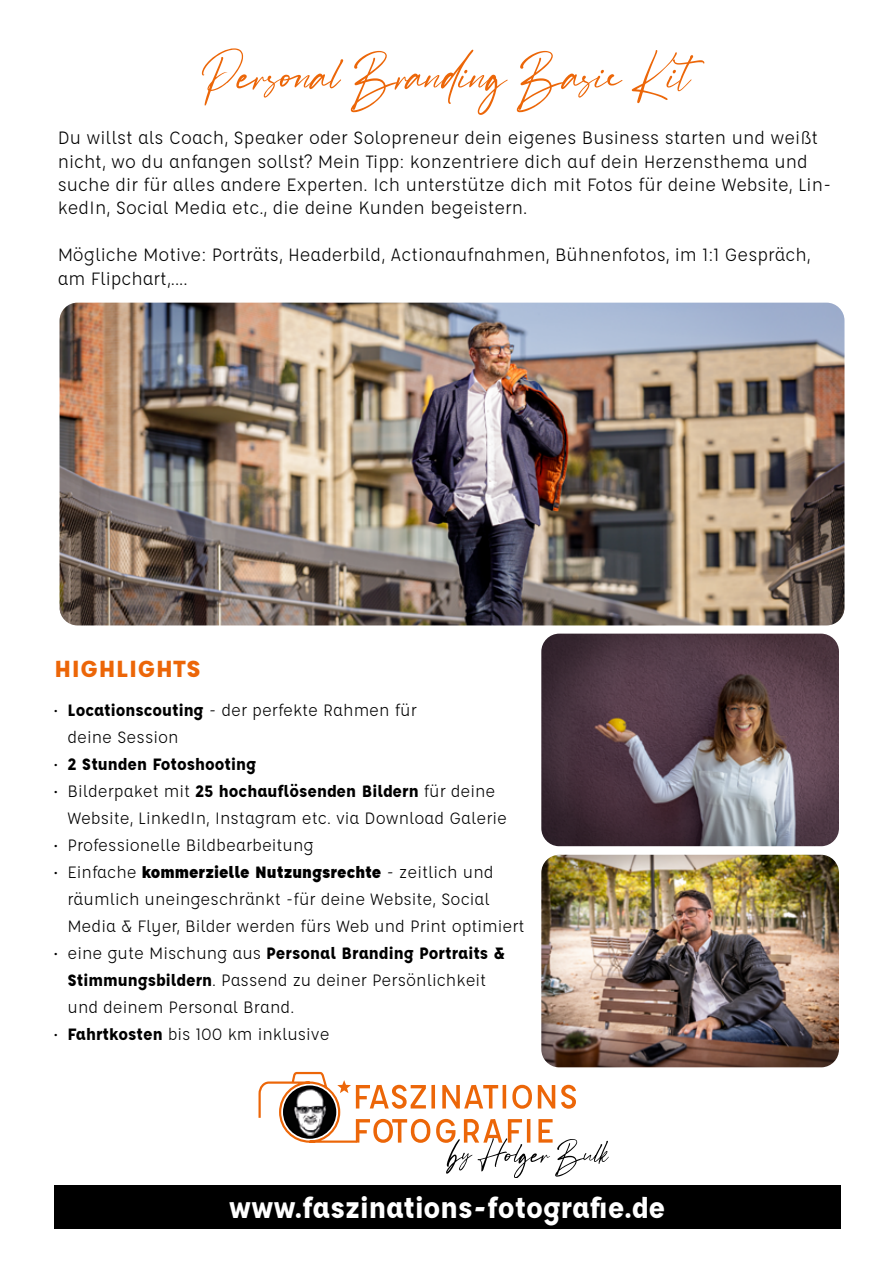
<style>
.page{position:relative;width:893px;height:1263px;background:#fff}
.page>*{position:absolute;margin:0;border:0;box-sizing:border-box;transform-origin:0 0}
.t1{font:54px "Pacific Beach Script Font";color:#ec6608}
.t2{font:700 31.5px "Affogato";color:#fff}
.t3{font:700 25.5px "Affogato";color:#ec6608;scale:1.11 1}
.t4{font:19.5px/23.4px "Affogato";color:#000}
.t5{font:18px/27px "Affogato";color:#000}
.t6{font:700 18px "Affogato";color:#000}
.s1{font-weight:700}
.s2{font-weight:400}
.s3{font-weight:900}
</style>
<div class="page">
<img style="left:60px;top:303px;width:784px;height:322px">
<svg style="left:259px;top:1071px;width:350px;height:107px"></svg>
<div style="left:54px;top:1185px;width:787px;height:44px;background:#000"></div>
<img style="left:541px;top:855px;width:298px;height:212px">
<img style="left:541px;top:634px;width:298px;height:212px">
<h1 class="t1" style="left:203px;top:43px;width:488px">Personal Branding Basic Kit</h1>
<p class="t4" style="left:58px;top:126px;width:775px">Du willst als Coach, Speaker oder Solopreneur dein eigenes Business starten und weißt nicht, wo du anfangen sollst? Mein Tipp: konzentriere dich auf dein Herzensthema und suche dir für alles andere Experten. Ich unterstütze dich mit Fotos für deine Website, Lin&shy;kedIn, Social Media etc., die deine Kunden begeistern.</p>
<p class="t4" style="left:58px;top:243px;width:754px">Mögliche Motive: Porträts, Headerbild, Actionaufnahmen, Bühnenfotos, im 1:1 Gespräch, am Flipchart,....</p>
<h3 class="t3" style="left:54px;top:652px;width:134px">HIGHLIGHTS</h3>
<p class="t5" style="left:68px;top:696px;width:351px;text-indent:-14px">• <span class="s1">Locationscouting</span> - der perfekte Rahmen für deine Session</p>
<p class="t6" style="left:54px;top:752px;width:204px"><span class="s2">•</span> 2 Stunden Fotoshooting</p>
<p class="t5" style="left:68px;top:777px;width:441px;text-indent:-14px">• Bilderpaket mit <span class="s1">25 hochauflösenden Bildern</span> für deine<br>Website, LinkedIn, Instagram etc. via Download Galerie</p>
<p class="t5" style="left:54px;top:831px;width:261px">• Professionelle Bildbearbeitung</p>
<p class="t5" style="left:68px;top:858px;width:459px;text-indent:-14px">• Einfache <span class="s3">kommerzielle Nutzungsrechte</span> - zeitlich und räumlich uneingeschränkt -für deine Website, Social<br>Media &amp; Flyer, Bilder werden fürs Web und Print optimiert</p>
<p class="t5" style="left:68px;top:939px;width:439px;text-indent:-14px">• eine gute Mischung aus <span class="s1">Personal Branding Portraits &amp;<br>Stimmungsbildern</span>. Passend zu deiner Persönlichkeit und deinem Personal Brand.</p>
<p class="t5" style="left:54px;top:1020px;width:277px">• <span class="s1">Fahrtkosten</span> bis 100 km inklusive</p>
<h2 class="t2" style="left:229px;top:1187px;width:438px">www.faszinations-fotografie.de</h2>
</div>
